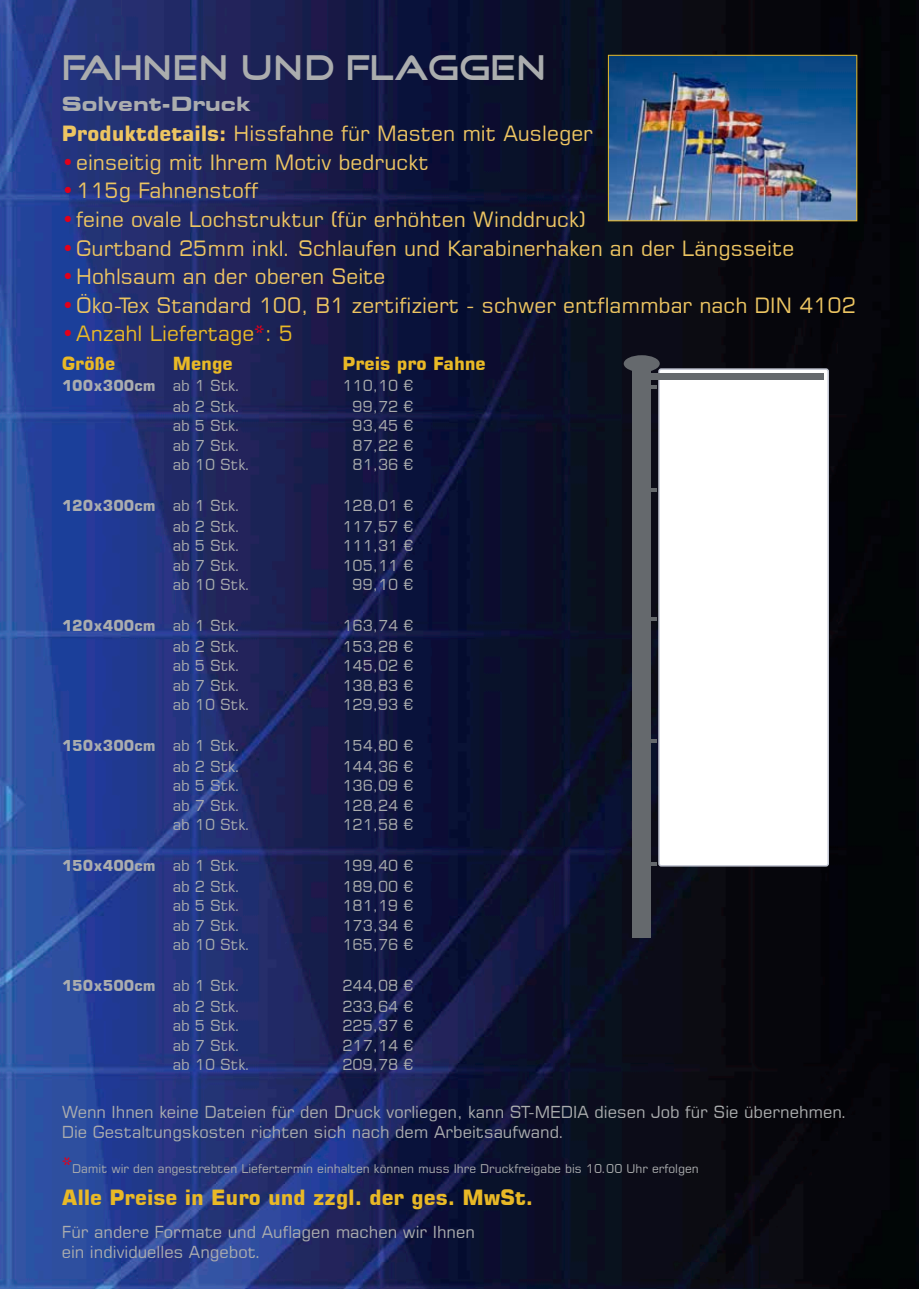
<style>
.page{position:relative;width:919px;height:1289px;background:#fff}
.page>*{position:absolute;margin:0;border:0;box-sizing:border-box;transform-origin:0 0}
.t1{font:36px "Good Times";color:#abadae}
.t2{font:21px "Square 721 BT";color:#edc562}
.t3{font:700 21px "Square 721 BT";color:#e9b926}
.t4{font:21px "Square 721 BT";color:#e9b926}
.t5{font:700 expanded 19.5px "Square 721 BT";color:#abadae}
.t6{font:700 18px "Square 721 BT";color:#e9b926}
.t7{font:16.5px/19.8px "Square 721 BT";color:#abadae}
.t8{font:15px "Square 721 BT";color:#abadae}
.t9{font:700 15px "Square 721 BT";color:#abadae}
.t10{font:12px "Square 721 BT";color:#abadae}
.s1{font-weight:700}
.s2{color:#e2001a}
.s3{font-weight:400}
.s4{font-size:21px;color:#e2001a}
</style>
<div class="page">
<img style="left:0;top:0;width:918px;height:1288px">
<img style="left:610px;top:57px;width:244px;height:162px">
<div style="left:608px;top:55px;width:248px;height:166px;border:1px solid #e9b926"></div>
<div style="left:623px;top:355px;width:36px;height:17px;background:#65696d;border-radius:50%"></div>
<div style="left:632px;top:367px;width:18px;height:570px;background:#65696d"></div>
<svg style="left:650px;top:385px;width:7px;height:3px"></svg>
<hr style="left:647px;top:488px;width:10px;height:4px;background:#65696d">
<svg style="left:650px;top:617px;width:7px;height:3px"></svg>
<svg style="left:650px;top:739px;width:7px;height:3px"></svg>
<svg style="left:650px;top:862px;width:7px;height:3px"></svg>
<div style="left:659px;top:369px;width:169px;height:496px;background:#fff;border-radius:2px"></div>
<div style="left:658px;top:368px;width:170px;height:498px;border:2px solid #c3c7d4;border-radius:2px"></div>
<div style="left:648px;top:373px;width:175px;height:6px;background:#65696d"></div>
<h1 class="t1" style="left:62px;top:51px;width:486px">FAHNEN UND FLAGGEN</h1>
<h3 class="t5" style="left:62px;top:93px;width:190px">Solvent-Druck</h3>
<h2 class="t2" style="left:62px;top:121px;width:533px"><span class="s1">Produktdetails:</span> Hissfahne für Masten mit Ausleger</h2>
<h2 class="t2" style="left:62px;top:149px;width:368px"><span class="s2">•</span>einseitig mit Ihrem Motiv bedruckt</h2>
<h2 class="t2" style="left:62px;top:178px;width:198px"><span class="s2">•</span>115g Fahnenstoff</h2>
<h2 class="t2" style="left:62px;top:206px;width:526px"><span class="s2">•</span>feine ovale Lochstruktur (für erhöhten Winddruck)</h2>
<h2 class="t2" style="left:62px;top:235px;width:734px"><span class="s2">•</span>Gurtband 25mm inkl. Schlaufen und Karabinerhaken an der Längsseite</h2>
<h2 class="t2" style="left:62px;top:263px;width:325px"><span class="s2">•</span>Hohlsaum an der oberen Seite</h2>
<h2 class="t2" style="left:62px;top:292px;width:795px"><span class="s2">•</span>Öko-Tex Standard 100, B1 zertifiziert - schwer entflammbar nach DIN 4102</h2>
<h2 class="t4" style="left:62px;top:320px;width:233px"><span class="s2">•</span>Anzahl Liefertage<span class="s2">*</span>: 5</h2>
<p class="t6" style="left:62px;top:352px;width:55px">Größe</p>
<p class="t6" style="left:173px;top:352px;width:62px">Menge</p>
<p class="t6" style="left:342px;top:352px;width:145px">Preis pro Fahne</p>
<p class="t9" style="left:62px;top:376px;width:180px">100x300cm <span class="s3">ab 1 Stk.</span></p>
<p class="t8" style="left:342px;top:376px;width:72px">110,10 €</p>
<p class="t8" style="left:173px;top:397px;width:69px">ab 2 Stk.</p>
<p class="t8" style="left:352px;top:397px;width:62px">99,72 €</p>
<p class="t8" style="left:173px;top:416px;width:69px">ab 5 Stk.</p>
<p class="t8" style="left:352px;top:416px;width:62px">93,45 €</p>
<p class="t8" style="left:173px;top:436px;width:69px">ab 7 Stk.</p>
<p class="t8" style="left:352px;top:436px;width:62px">87,22 €</p>
<p class="t8" style="left:173px;top:455px;width:79px">ab 10 Stk.</p>
<p class="t8" style="left:352px;top:455px;width:62px">81,36 €</p>
<p class="t9" style="left:62px;top:496px;width:180px">120x300cm <span class="s3">ab 1 Stk.</span></p>
<p class="t8" style="left:342px;top:496px;width:72px">128,01 €</p>
<p class="t8" style="left:173px;top:517px;width:69px">ab 2 Stk.</p>
<p class="t8" style="left:342px;top:517px;width:72px">117,57 €</p>
<p class="t8" style="left:173px;top:536px;width:69px">ab 5 Stk.</p>
<p class="t8" style="left:342px;top:536px;width:72px">111,31 €</p>
<p class="t8" style="left:173px;top:556px;width:69px">ab 7 Stk.</p>
<p class="t8" style="left:342px;top:556px;width:72px">105,11 €</p>
<p class="t8" style="left:173px;top:575px;width:79px">ab 10 Stk.</p>
<p class="t8" style="left:352px;top:575px;width:62px">99,10 €</p>
<p class="t9" style="left:62px;top:616px;width:180px">120x400cm <span class="s3">ab 1 Stk.</span></p>
<p class="t8" style="left:342px;top:616px;width:72px">163,74 €</p>
<p class="t8" style="left:173px;top:637px;width:69px">ab 2 Stk.</p>
<p class="t8" style="left:342px;top:637px;width:72px">153,28 €</p>
<p class="t8" style="left:173px;top:656px;width:69px">ab 5 Stk.</p>
<p class="t8" style="left:342px;top:656px;width:72px">145,02 €</p>
<p class="t8" style="left:173px;top:676px;width:69px">ab 7 Stk.</p>
<p class="t8" style="left:342px;top:676px;width:72px">138,83 €</p>
<p class="t8" style="left:173px;top:695px;width:79px">ab 10 Stk.</p>
<p class="t8" style="left:342px;top:695px;width:72px">129,93 €</p>
<p class="t9" style="left:62px;top:736px;width:180px">150x300cm <span class="s3">ab 1 Stk.</span></p>
<p class="t8" style="left:342px;top:736px;width:72px">154,80 €</p>
<p class="t8" style="left:173px;top:757px;width:69px">ab 2 Stk.</p>
<p class="t8" style="left:342px;top:757px;width:72px">144,36 €</p>
<p class="t8" style="left:173px;top:776px;width:69px">ab 5 Stk.</p>
<p class="t8" style="left:342px;top:776px;width:72px">136,09 €</p>
<p class="t8" style="left:173px;top:796px;width:69px">ab 7 Stk.</p>
<p class="t8" style="left:342px;top:796px;width:72px">128,24 €</p>
<p class="t8" style="left:173px;top:815px;width:79px">ab 10 Stk.</p>
<p class="t8" style="left:342px;top:815px;width:72px">121,58 €</p>
<p class="t9" style="left:62px;top:856px;width:180px">150x400cm <span class="s3">ab 1 Stk.</span></p>
<p class="t8" style="left:342px;top:856px;width:72px">199,40 €</p>
<p class="t8" style="left:173px;top:877px;width:69px">ab 2 Stk.</p>
<p class="t8" style="left:342px;top:877px;width:72px">189,00 €</p>
<p class="t8" style="left:173px;top:896px;width:69px">ab 5 Stk.</p>
<p class="t8" style="left:342px;top:896px;width:72px">181,19 €</p>
<p class="t8" style="left:173px;top:916px;width:69px">ab 7 Stk.</p>
<p class="t8" style="left:342px;top:916px;width:72px">173,34 €</p>
<p class="t8" style="left:173px;top:935px;width:79px">ab 10 Stk.</p>
<p class="t8" style="left:342px;top:935px;width:72px">165,76 €</p>
<p class="t9" style="left:62px;top:976px;width:180px">150x500cm <span class="s3">ab 1 Stk.</span></p>
<p class="t8" style="left:342px;top:976px;width:72px">244,08 €</p>
<p class="t8" style="left:173px;top:997px;width:69px">ab 2 Stk.</p>
<p class="t8" style="left:342px;top:997px;width:72px">233,64 €</p>
<p class="t8" style="left:173px;top:1016px;width:69px">ab 5 Stk.</p>
<p class="t8" style="left:342px;top:1016px;width:72px">225,37 €</p>
<p class="t8" style="left:173px;top:1036px;width:69px">ab 7 Stk.</p>
<p class="t8" style="left:342px;top:1036px;width:72px">217,14 €</p>
<p class="t8" style="left:173px;top:1055px;width:79px">ab 10 Stk.</p>
<p class="t8" style="left:342px;top:1055px;width:72px">209,78 €</p>
<p class="t7" style="left:62px;top:1102px;width:787px">Wenn Ihnen keine Dateien für den Druck vorliegen, kann ST-MEDIA diesen Job für Sie übernehmen.<br>Die Gestaltungskosten richten sich nach dem Arbeitsaufwand.</p>
<p class="t10" style="left:62px;top:1161px;width:638px"><span class="s4">*</span>Damit wir den angestrebten Liefertermin einhalten können muss Ihre Druckfreigabe bis 10.00 Uhr erfolgen</p>
<h2 class="t3" style="left:62px;top:1184px;width:473px">Alle Preise in Euro und zzgl. der ges. MwSt.</h2>
<p class="t7" style="left:62px;top:1221px;width:415px">Für andere Formate und Auflagen machen wir Ihnen ein individuelles Angebot.</p>
</div>
